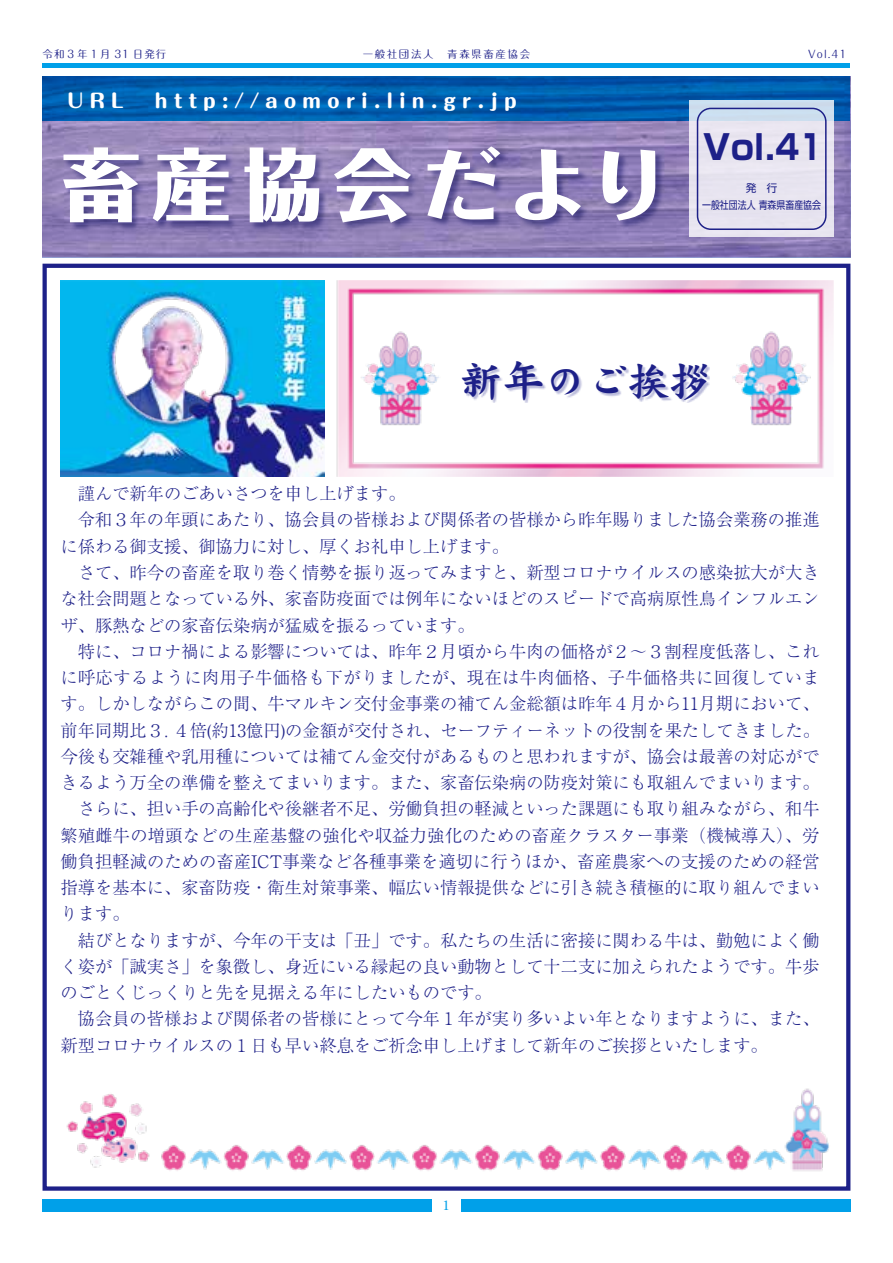
<style>
.page{position:relative;width:893px;height:1263px;background:#fff}
.page>*{position:absolute;margin:0;border:0;box-sizing:border-box;transform-origin:0 0}
.t1{font:800 78.6px "Folk Pro";letter-spacing:.145em;color:#fff}
.t2{font:42px "DF Kai Sho Pro 5 W9";color:#1d2088}
.t3{font:700 34.05px "Shin Go Pro";color:#1d2088}
.t4{font:800 19.2px "Maru Fo Pro";letter-spacing:.3em;color:#fff}
.t5{font:300 17.25px/26.2px "Ryumin Pro";color:#1d2088}
.t6{font:500 12.75px "Ryumin Pr 6";color:#00a0e9}
.t7{font:10.65px/17px "Shin Go Pro";color:#1d2088;text-align:center}
.t8{font:10.5px "Maru Fo Pro";letter-spacing:.15em;color:#1d2088}
.t9{font:10.5px "Maru Fo Pro";letter-spacing:.1em;color:#1d2088}
.t10{font:10.5px "Maru Fo Pro";letter-spacing:.125em;color:#1d2088}
</style>
<div class="page">
<svg style="left:43px;top:121px;width:807px;height:136px;background:#9281b7"></svg>
<svg style="left:43px;top:77px;width:807px;height:44px;background:#015dad"></svg>
<svg style="left:690px;top:101px;width:144px;height:136px;background:#e3e2ef"></svg>
<div style="left:697px;top:108px;width:130px;height:122px;border:2px solid #1d2088;border-radius:13px"></div>
<img style="left:59px;top:143px;width:626px;height:98px">
<div style="left:43px;top:264px;width:807px;height:927px;border:4px solid #1d2088"></div>
<img style="left:336px;top:281px;width:497px;height:195px">
<div style="left:464px;top:363px;width:245px;height:39px;background:#1d2088;opacity:.3"></div>
<img style="left:61px;top:281px;width:263px;height:195px">
<img style="left:66px;top:1094px;width:84px;height:74px">
<img style="left:161px;top:1089px;width:668px;height:82px">
<hr style="left:43px;top:64px;width:807px;height:4px;background:#00a0e9">
<div style="left:43px;top:1199px;width:389px;height:13px;background:#00a0e9"></div>
<div style="left:461px;top:1199px;width:389px;height:13px;background:#00a0e9"></div>
<p class="t9" style="left:43px;top:46px;width:125px">令和３年１月 31 日発行</p>
<p class="t8" style="left:363px;top:46px;width:169px">一般社団法人　青森県畜産協会</p>
<p class="t10" style="left:808px;top:46px;width:39px">Vol.41</p>
<p class="t4" style="left:67px;top:86px;width:451px">URL　http://aomori.lin.gr.jp</p>
<h1 class="t1" style="left:62px;top:118px;width:608px">畜産協会だより</h1>
<h3 class="t3" style="left:703px;top:120px;width:122px">Vol.41</h3>
<p class="t7" style="left:702px;top:179px;width:121px">発　行<br>一般社団法人 青森県畜産協会</p>
<h2 class="t2" style="left:460px;top:349px;width:253px">新年のご挨拶</h2>
<p class="t5" style="left:61px;top:479px;width:761px">　謹んで新年のごあいさつを申し上げます。<br>　令和３年の年頭にあたり、協会員の皆様および関係者の皆様から昨年賜りました協会業務の推進に係わる御支援、御協力に対し、厚くお礼申し上げます。<br>　さて、昨今の畜産を取り巻く情勢を振り返ってみますと、新型コロナウイルスの感染拡大が大きな社会問題となっている外、家畜防疫面では例年にないほどのスピードで高病原性鳥インフルエンザ、豚熱などの家畜伝染病が猛威を振るっています。<br>　特に、コロナ禍による影響については、昨年２月頃から牛肉の価格が２～３割程度低落し、これに呼応するように肉用子牛価格も下がりましたが、現在は牛肉価格、子牛価格共に回復しています。しかしながらこの間、牛マルキン交付金事業の補てん金総額は昨年４月から11月期において、前年同期比３．４倍(約13億円)の金額が交付され、セーフティーネットの役割を果たしてきました。今後も交雑種や乳用種については補てん金交付があるものと思われますが、協会は最善の対応ができるよう万全の準備を整えてまいります。また、家畜伝染病の防疫対策にも取組んでまいります。　さらに、担い手の高齢化や後継者不足、労働負担の軽減といった課題にも取り組みながら、和牛繁殖雌牛の増頭などの生産基盤の強化や収益力強化のための畜産クラスター事業（機械導入）、労働負担軽減のための畜産ICT事業など各種事業を適切に行うほか、畜産農家への支援のための経営指導を基本に、家畜防疫・衛生対策事業、幅広い情報提供などに引き続き積極的に取り組んでまいります。<br>　結びとなりますが、今年の干支は「丑」です。私たちの生活に密接に関わる牛は、勤勉によく働く姿が「誠実さ」を象徴し、身近にいる縁起の良い動物として十二支に加えられたようです。牛歩のごとくじっくりと先を見据える年にしたいものです。<br>　協会員の皆様および関係者の皆様にとって今年１年が実り多いよい年となりますように、また、新型コロナウイルスの１日も早い終息をご祈念申し上げまして新年のご挨拶といたします。</p>
<p class="t6" style="left:443px;top:1195px;width:8px">1</p>
</div>
